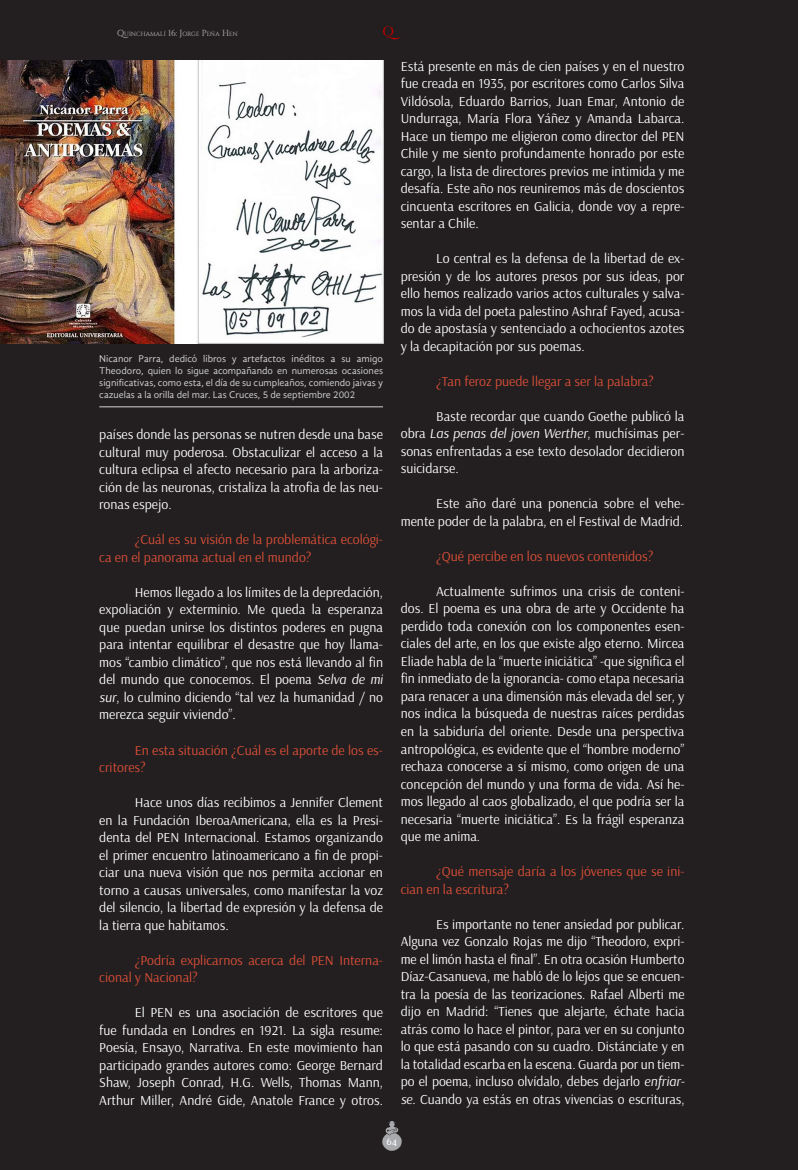
<style>
.page{position:relative;width:798px;height:1170px;background:#fff}
.page>*{position:absolute;margin:0;border:0;box-sizing:border-box;transform-origin:0 0}
.t1{font:13.75px/17.5px "Arsenal";color:#fff;text-align:justify}
.t2{font:13.75px/17.5px "Arsenal";color:#dc4f38}
.t3{font:10px/12px "Gandhi Sans";color:#d1d2d4;text-align:justify}
.t4{font:10px "Aver";color:#fff;scale:.95 1}
.t5{font:6.12px "Constantine";color:#a8a9ad}
.s1{font-size:8.75px}
.s2{font-style:italic}
</style>
<div class="page">
<div style="left:0;top:0;width:797px;height:1169px;background:#231f20"></div>
<img style="left:0;top:60px;width:383px;height:284px">
<hr style="left:99px;top:406px;width:284px;height:1px;background:#d1d2d4">
<svg style="left:382px;top:1121px;width:20px;height:30px"></svg>
<svg style="left:383px;top:26px;width:17px;height:13px"></svg>
<p class="t5" style="left:117px;top:30px;width:122px"><span class="s1">Q</span>UINCHAMALÍ <span class="s1">16: J</span>ORGE <span class="s1">P</span>EÑA <span class="s1">H</span> EN</p>
<p class="t3" style="left:99px;top:352px;width:285px">Nicanor Parra, dedicó libros y artefactos inéditos a su amigo Theodoro, quien lo sigue acompañando en numerosas ocasiones significativas, como esta, el día de su cumpleaños, comiendo jaivas y cazuelas a la orilla del mar. Las Cruces, 5 de septiembre 2002</p>
<p class="t1" style="left:99px;top:426px;width:285px">países donde las personas se nutren desde una base cultural muy poderosa. Obstaculizar el acceso a la cultura eclipsa el afecto necesario para la arboriza&shy;ción de las neuronas, cristaliza la atrofia de las neu&shy;ronas espejo.</p>
<p class="t2" style="left:99px;top:531px;width:285px;text-indent:35px">¿Cuál es su visión de la problemática ecológi&shy;ca en el panorama actual en el mundo?</p>
<p class="t1" style="left:99px;top:583px;width:285px;text-indent:35px">Hemos llegado a los límites de la depredación, expoliación y exterminio. Me queda la esperanza que puedan unirse los distintos poderes en pugna para intentar equilibrar el desastre que hoy llama&shy;mos “cambio climático”, que nos está llevando al fin del mundo que conocemos. El poema <span class="s2">Selva de mi sur</span>, lo culmino diciendo “tal vez la humanidad / no merezca seguir viviendo”.</p>
<p class="t2" style="left:99px;top:741px;width:285px;text-indent:35px">En esta situación ¿Cuál es el aporte de los es&shy;critores?</p>
<p class="t1" style="left:99px;top:793px;width:285px;text-indent:35px">Hace unos días recibimos a Jennifer Clement en la Fundación IberoaAmericana, ella es la Presi&shy;denta del PEN Internacional. Estamos organizando el primer encuentro latinoamericano a fin de propi&shy;ciar una nueva visión que nos permita accionar en torno a causas universales, como manifestar la voz del silencio, la libertad de expresión y la defensa de la tierra que habitamos.</p>
<p class="t2" style="left:99px;top:951px;width:285px;text-indent:35px">¿Podría explicarnos acerca del PEN Interna&shy;cional y Nacional?</p>
<p class="t1" style="left:99px;top:1003px;width:285px;text-indent:35px">El PEN es una asociación de escritores que fue fundada en Londres en 1921. La sigla resume:<br>Poesía, Ensayo, Narrativa. En este movimiento han participado grandes autores como: George Bernard Shaw, Joseph Conrad, H.G. Wells, Thomas Mann, Arthur Miller, André Gide, Anatole France y otros.</p>
<p class="t1" style="left:400px;top:57px;width:285px">Está presente en más de cien países y en el nuestro fue creada en 1935, por escritores como Carlos Silva Vildósola, Eduardo Barrios, Juan Emar, Antonio de Undurraga, María Flora Yáñez y Amanda Labarca.<br>Hace un tiempo me eligieron como director del PEN Chile y me siento profundamente honrado por este cargo, la lista de directores previos me intimida y me desafía. Este año nos reuniremos más de doscientos cincuenta escritores en Galicia, donde voy a repre&shy;sentar a Chile.</p>
<p class="t1" style="left:400px;top:250px;width:285px;text-indent:35px">Lo central es la defensa de la libertad de ex&shy;presión y de los autores presos por sus ideas, por ello hemos realizado varios actos culturales y salva&shy;mos la vida del poeta palestino Ashraf Fayed, acusa&shy;do de apostasía y sentenciado a ochocientos azotes y la decapitación por sus poemas.</p>
<p class="t2" style="left:436px;top:372px;width:219px">¿Tan feroz puede llegar a ser la palabra?</p>
<p class="t1" style="left:400px;top:407px;width:285px;text-indent:35px">Baste recordar que cuando Goethe publicó la obra <span class="s2">Las penas del joven Werther</span>, muchísimas per&shy;sonas enfrentadas a ese texto desolador decidieron suicidarse.</p>
<p class="t1" style="left:400px;top:495px;width:285px;text-align:right">Este año daré una ponencia sobre el vehe&shy;mente poder de la palabra, en el Festival de Madrid.</p>
<p class="t2" style="left:436px;top:547px;width:219px">¿Qué percibe en los nuevos contenidos?</p>
<p class="t1" style="left:400px;top:582px;width:285px;text-indent:35px">Actualmente sufrimos una crisis de conteni&shy;dos. El poema es una obra de arte y Occidente ha perdido toda conexión con los componentes esen&shy;ciales del arte, en los que existe algo eterno. Mircea Eliade habla de la “muerte iniciática” -que significa el fin inmediato de la ignorancia- como etapa necesaria para renacer a una dimensión más elevada del ser, y nos indica la búsqueda de nuestras raíces perdidas en la sabiduría del oriente. Desde una perspectiva antropológica, es evidente que el “hombre moderno” rechaza conocerse a sí mismo, como origen de una concepción del mundo y una forma de vida. Así he&shy;mos llegado al caos globalizado, el que podría ser la necesaria “muerte iniciática”. Es la frágil esperanza que me anima.</p>
<p class="t2" style="left:400px;top:862px;width:285px;text-indent:35px">¿Qué mensaje daría a los jóvenes que se ini&shy;cian en la escritura?</p>
<p class="t1" style="left:400px;top:915px;width:285px;text-indent:35px">Es importante no tener ansiedad por publicar.<br>Alguna vez Gonzalo Rojas me dijo “Theodoro, expri&shy;me el limón hasta el final”. En otra ocasión Humberto Díaz-Casanueva, me habló de lo lejos que se encuen&shy;tra la poesía de las teorizaciones. Rafael Alberti me dijo en Madrid: “Tienes que alejarte, échate hacia atrás como lo hace el pintor, para ver en su conjunto lo que está pasando con su cuadro. Distánciate y en la totalidad escarba en la escena. Guarda por un tiem&shy;po el poema, incluso olvídalo, debes dejarlo <span class="s2">enfriar&shy;se</span>. Cuando ya estás en otras vivencias o escrituras,</p>
<p class="t4" style="left:386px;top:1135px;width:13px">64</p>
</div>
